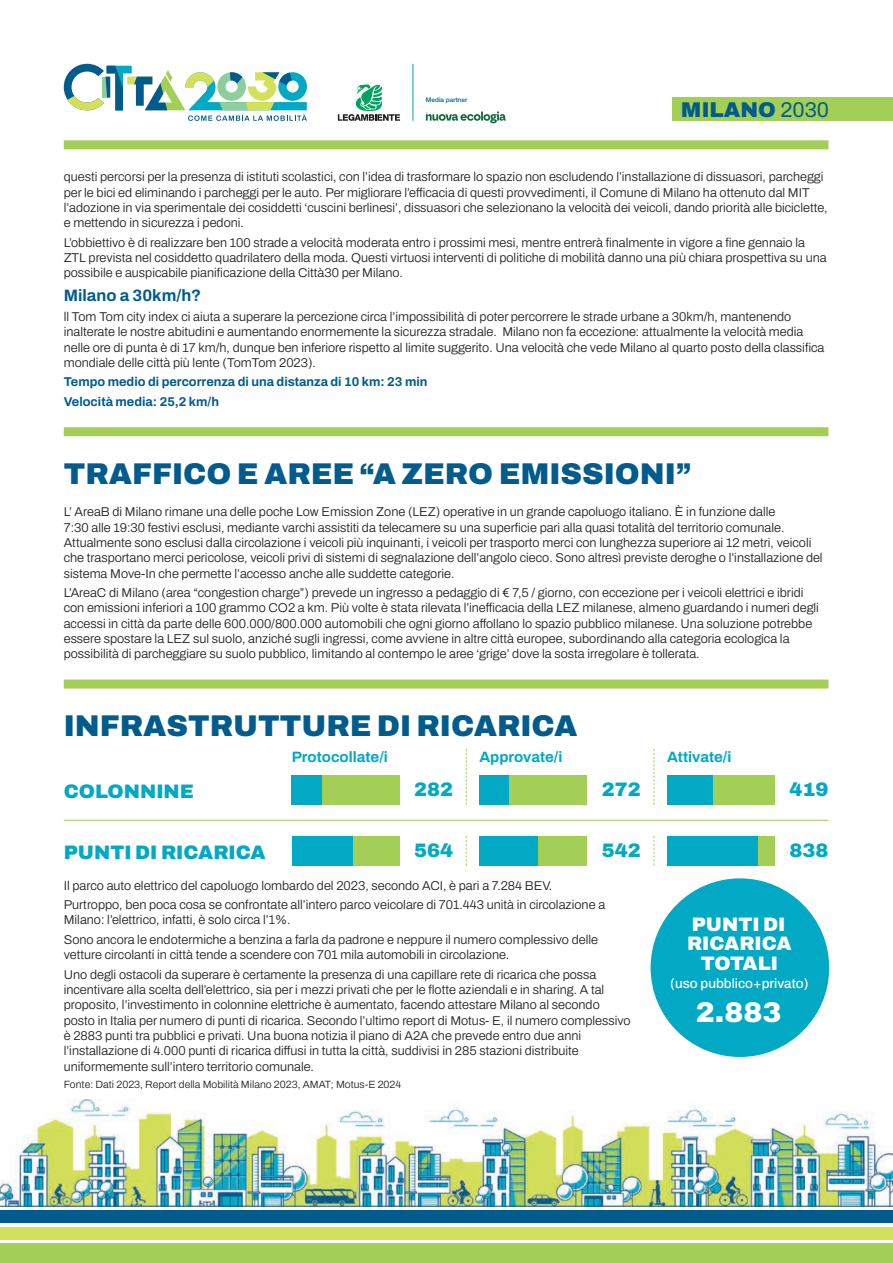
<style>
.page{position:relative;width:893px;height:1263px;background:#fff}
.page>*{position:absolute;margin:0;border:0;box-sizing:border-box;transform-origin:0 0}
.t1{font:900 30px "Archivo";color:#015c8d}
.t2{font:900 28.5px "Archivo";color:#fff}
.t3{font:900 21.3px "Archivo";color:#015c8d}
.t4{font:900 19.5px "Archivo";color:#01a9c4}
.t5{font:900 19.5px/19.5px "Archivo";color:#fff;text-align:center}
.testo{font:700 16.5px "Archivo";color:#015c8d}
.t6{font:700 15px "Archivo";color:#01a9c4}
.t7{font:500 13.5px "Archivo";color:#fff}
.testo-2{font:300 12.75px/15.3px "Archivo";color:#231f20}
.testo-3{font:700 12.75px "Archivo";color:#015c8d}
.fonte{font:300 10.5px "Archivo";color:#231f20}
.t8{font:500 6.45px "Helvetica Neue LT Std";color:#015c8d}
.s1{font-weight:400}
</style>
<div class="page">
<div style="left:0;top:1244px;width:893px;height:19px;background:#a3cf57"></div>
<img style="left:0;top:1100px;width:893px;height:106px">
<div style="left:0;top:1227px;width:893px;height:13px;background:#d4e05a"></div>
<div style="left:0;top:1210px;width:893px;height:13px;background:#015c8d"></div>
<div style="left:672px;top:97px;width:221px;height:24px;background:#a3cf57"></div>
<svg style="left:338px;top:84px;width:62px;height:37px"></svg>
<svg style="left:426px;top:112px;width:80px;height:11px"></svg>
<hr style="left:413px;top:64px;width:1px;height:57px;background:#01a9c4">
<div style="left:64px;top:140px;width:764px;height:9px;background:#a3cf57"></div>
<svg style="left:64px;top:64px;width:243px;height:57px"></svg>
<div style="left:64px;top:427px;width:764px;height:9px;background:#a3cf57"></div>
<div style="left:64px;top:679px;width:764px;height:9px;background:#a3cf57"></div>
<hr style="left:64px;top:820px;width:764px;height:1px;background:#a3cf57">
<svg style="left:654px;top:749px;width:1px;height:56px"></svg>
<svg style="left:466px;top:749px;width:1px;height:56px"></svg>
<div style="left:292px;top:775px;width:107px;height:30px;background:#a3cf57"></div>
<div style="left:292px;top:775px;width:30px;height:30px;background:#01a9c4"></div>
<div style="left:479px;top:775px;width:108px;height:30px;background:#a3cf57"></div>
<div style="left:479px;top:775px;width:30px;height:30px;background:#01a9c4"></div>
<div style="left:667px;top:775px;width:108px;height:30px;background:#a3cf57"></div>
<div style="left:667px;top:775px;width:45px;height:30px;background:#01a9c4"></div>
<div style="left:292px;top:836px;width:107px;height:30px;background:#a3cf57"></div>
<div style="left:292px;top:836px;width:60px;height:30px;background:#01a9c4"></div>
<div style="left:479px;top:836px;width:108px;height:30px;background:#a3cf57"></div>
<div style="left:479px;top:836px;width:59px;height:30px;background:#01a9c4"></div>
<div style="left:667px;top:836px;width:108px;height:30px;background:#a3cf57"></div>
<div style="left:667px;top:836px;width:90px;height:30px;background:#01a9c4"></div>
<svg style="left:654px;top:836px;width:1px;height:30px"></svg>
<svg style="left:466px;top:836px;width:1px;height:30px"></svg>
<div style="left:651px;top:878px;width:178px;height:179px;background:#01a9c4;border-radius:50%"></div>
<p class="t8" style="left:426px;top:95px;width:43px">Media partner</p>
<h3 class="t3" style="left:681px;top:94px;width:150px">MILANO <span class="s1">2030</span></h3>
<p class="testo-2" style="left:64px;top:169px;width:765px">questi percorsi per la presenza di istituti scolastici, con l’idea di trasformare lo spazio non escludendo l’installazione di dissuasori, parcheggi per le bici ed eliminando i parcheggi per le auto. Per migliorare l’efficacia di questi provvedimenti, il Comune di Milano ha ottenuto dal MIT l’adozione in via sperimentale dei cosiddetti ‘cuscini berlinesi’, dissuasori che selezionano la velocità dei veicoli, dando priorità alle biciclette, e mettendo in sicurezza i pedoni.</p>
<p class="testo-2" style="left:64px;top:235px;width:764px">L’obbiettivo è di realizzare ben 100 strade a velocità moderata entro i prossimi mesi, mentre entrerà finalmente in vigore a fine gennaio la<br>ZTL prevista nel cosiddetto quadrilatero della moda. Questi virtuosi interventi di politiche di mobilità danno una più chiara prospettiva su una possibile e auspicabile pianificazione della Città30 per Milano.</p>
<p class="testo" style="left:64px;top:283px;width:139px">Milano a 30km/h?</p>
<p class="testo-2" style="left:64px;top:309px;width:762px">ll Tom Tom city index ci aiuta a superare la percezione circa l’impossibilità di poter percorrere le strade urbane a 30km/h, mantenendo inalterate le nostre abitudini e aumentando enormemente la sicurezza stradale. Milano non fa eccezione: attualmente la velocità media nelle ore di punta è di 17 km/h, dunque ben inferiore rispetto al limite suggerito. Una velocità che vede Milano al quarto posto della classifica mondiale delle città più lente (TomTom 2023).</p>
<p class="testo-3" style="left:64px;top:372px;width:365px">Tempo medio di percorrenza di una distanza di 10 km: 23 min</p>
<p class="testo-3" style="left:64px;top:392px;width:157px">Velocità media: 25,2 km/h</p>
<p class="t1" style="left:64px;top:451px;width:629px">TRAFFICO E AREE “A ZERO EMISSIONI”</p>
<p class="testo-2" style="left:64px;top:504px;width:760px">L’ AreaB di Milano rimane una delle poche Low Emission Zone (LEZ) operative in un grande capoluogo italiano. È in funzione dalle<br>7:30 alle 19:30 festivi esclusi, mediante varchi assistiti da telecamere su una superficie pari alla quasi totalità del territorio comunale.<br>Attualmente sono esclusi dalla circolazione i veicoli più inquinanti, i veicoli per trasporto merci con lunghezza superiore ai 12 metri, veicoli che trasportano merci pericolose, veicoli privi di sistemi di segnalazione dell’angolo cieco. Sono altresì previste deroghe o l’installazione del sistema Move-In che permette l’accesso anche alle suddette categorie.</p>
<p class="testo-2" style="left:64px;top:585px;width:757px">L’AreaC di Milano (area “congestion charge”) prevede un ingresso a pedaggio di € 7,5 / giorno, con eccezione per i veicoli elettrici e ibridi con emissioni inferiori a 100 grammo CO2 a km. Più volte è stata rilevata l’inefficacia della LEZ milanese, almeno guardando i numeri degli accessi in città da parte delle 600.000/800.000 automobili che ogni giorno affollano lo spazio pubblico milanese. Una soluzione potrebbe essere spostare la LEZ sul suolo, anziché sugli ingressi, come avviene in altre città europee, subordinando alla categoria ecologica la possibilità di parcheggiare su suolo pubblico, limitando al contempo le aree ‘grige’ dove la sosta irregolare è tollerata.</p>
<p class="t1" style="left:64px;top:703px;width:515px">INFRASTRUTTURE DI RICARICA</p>
<p class="t4" style="left:64px;top:777px;width:132px">COLONNINE</p>
<p class="t4" style="left:64px;top:838px;width:203px">PUNTI DI RICARICA</p>
<p class="t6" style="left:292px;top:746px;width:98px">Protocollate/i</p>
<p class="t6" style="left:479px;top:746px;width:85px">Approvate/i</p>
<p class="t6" style="left:667px;top:746px;width:66px">Attivate/i</p>
<p class="t4" style="left:414px;top:775px;width:41px">282</p>
<p class="t4" style="left:602px;top:775px;width:41px">272</p>
<p class="t4" style="left:789px;top:775px;width:41px">419</p>
<p class="t4" style="left:414px;top:836px;width:41px">564</p>
<p class="t4" style="left:602px;top:836px;width:41px">542</p>
<p class="t4" style="left:789px;top:836px;width:41px">838</p>
<p class="testo-2" style="left:64px;top:877px;width:490px">Il parco auto elettrico del capoluogo lombardo del 2023, secondo ACI, è pari a 7.284 BEV.</p>
<p class="testo-2" style="left:64px;top:897px;width:543px">Purtroppo, ben poca cosa se confrontate all’intero parco veicolare di 701.443 unità in circolazione a<br>Milano: l’elettrico, infatti, è solo circa l’1%.</p>
<p class="testo-2" style="left:64px;top:932px;width:536px">Sono ancora le endotermiche a benzina a farla da padrone e neppure il numero complessivo delle vetture circolanti in città tende a scendere con 701 mila automobili in circolazione.</p>
<p class="testo-2" style="left:64px;top:967px;width:568px">Uno degli ostacoli da superare è certamente la presenza di una capillare rete di ricarica che possa incentivare alla scelta dell’elettrico, sia per i mezzi privati che per le flotte aziendali e in sharing. A tal proposito, l’investimento in colonnine elettriche è aumentato, facendo attestare Milano al secondo posto in Italia per numero di punti di ricarica. Secondo l’ultimo report di Motus- E, il numero complessivo è 2883 punti tra pubblici e privati. Una buona notizia il piano di A2A che prevede entro due anni l’installazione di 4.000 punti di ricarica diffusi in tutta la città, suddivisi in 285 stazioni distribuite uniformemente sull’intero territorio comunale.</p>
<p class="fonte" style="left:64px;top:1076px;width:339px">Fonte: Dati 2023, Report della Mobilità Milano 2023, AMAT; Motus-E 2024</p>
<p class="t5" style="left:687px;top:914px;width:106px">PUNTI DI<br>RICARICA<br>TOTALI</p>
<p class="t7" style="left:670px;top:973px;width:140px">(uso pubblico+privato)</p>
<p class="t2" style="left:696px;top:991px;width:87px">2.883</p>
</div>
